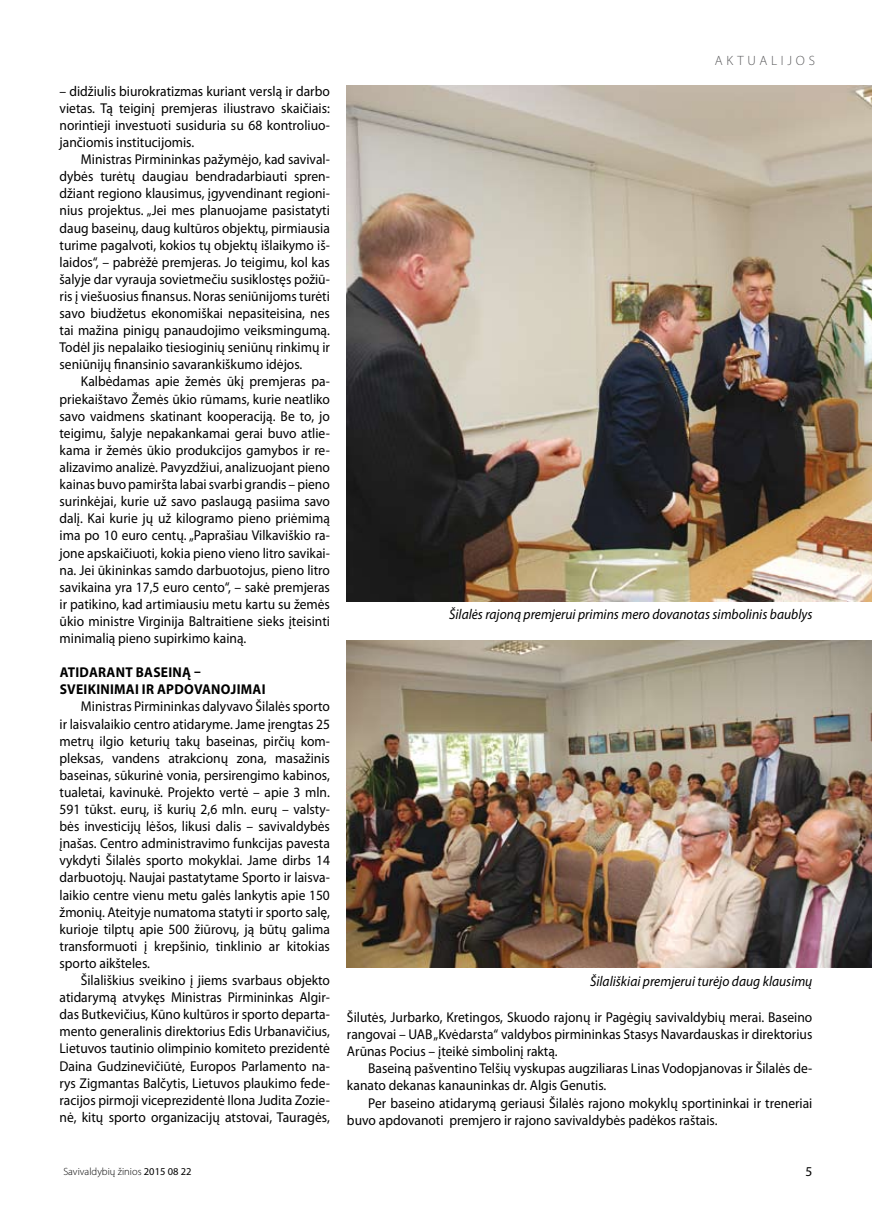
<style>
.page{position:relative;width:872px;height:1212px;background:#fff}
.page>*{position:absolute;margin:0;border:0;box-sizing:border-box;transform-origin:0 0}
.t1{font:14.25px/17.1px "Myriad Pro";color:#000;text-align:justify;scale:.95 1}
.t2{font:italic 14.25px "Myriad Pro";color:#000;scale:.95 1}
.t3{font:700 14.25px/17.1px "Myriad Pro";letter-spacing:.02em;color:#000;scale:.95 1}
.t4{font:300 13.5px "Myriad Pro";letter-spacing:.28em;color:#58585a}
.t5{font:300 10.5px "Myriad Pro";color:#000}
.s1{font-weight:400}
</style>
<div class="page">
<hr style="left:0;top:0;width:1px;height:1212px;background:#dee6d8">
<img style="left:347px;top:640px;width:525px;height:328px">
<img style="left:347px;top:86px;width:525px;height:516px">
<p class="t1" style="left:60px;top:82px;width:286px">– didžiulis biurokratizmas kuriant verslą ir darbo vietas. Tą teiginį premjeras iliustravo skaičiais: norintieji investuoti susiduria su 68 kontroliuo&shy;jančiomis institucijomis.</p>
<p class="t1" style="left:60px;top:151px;width:286px;text-indent:21px">Ministras Pirmininkas pažymėjo, kad savival&shy;dybės turėtų daugiau bendradarbiauti spren&shy;džiant regiono klausimus, įgyvendinant regioni&shy;nius projektus. „Jei mes planuojame pasistatyti daug baseinų, daug kultūros objektų, pirmiausia turime pagalvoti, kokios tų objektų išlaikymo iš&shy;laidos“, – pabrėžė premjeras. Jo teigimu, kol kas šalyje dar vyrauja sovietmečiu susiklostęs požiū&shy;ris į viešuosius finansus. Noras seniūnijoms turėti savo biudžetus ekonomiškai nepasiteisina, nes tai mažina pinigų panaudojimo veiksmingumą.<br>Todėl jis nepalaiko tiesioginių seniūnų rinkimų ir seniūnijų finansinio savarankiškumo idėjos.</p>
<p class="t1" style="left:60px;top:373px;width:286px;text-indent:21px">Kalbėdamas apie žemės ūkį premjeras pa&shy;priekaištavo Žemės ūkio rūmams, kurie neatliko savo vaidmens skatinant kooperaciją. Be to, jo teigimu, šalyje nepakankamai gerai buvo atlie&shy;kama ir žemės ūkio produkcijos gamybos ir re&shy;alizavimo analizė. Pavyzdžiui, analizuojant pieno kainas buvo pamiršta labai svarbi grandis – pieno surinkėjai, kurie už savo paslaugą pasiima savo dalį. Kai kurie jų už kilogramo pieno priėmimą ima po 10 euro centų. „Paprašiau Vilkaviškio ra&shy;jone apskaičiuoti, kokia pieno vieno litro savikai&shy;na. Jei ūkininkas samdo darbuotojus, pieno litro savikaina yra 17,5 euro cento“, – sakė premjeras ir patikino, kad artimiausiu metu kartu su žemės ūkio ministre Virginija Baltraitiene sieks įteisinti minimalią pieno supirkimo kainą.</p>
<p class="t3" style="left:60px;top:663px;width:218px">ATIDARANT BASEINĄ –<br>SVEIKINIMAI IR APDOVANOJIMAI</p>
<p class="t1" style="left:60px;top:698px;width:286px;text-indent:21px">Ministras Pirmininkas dalyvavo Šilalės sporto ir laisvalaikio centro atidaryme. Jame įrengtas 25 metrų ilgio keturių takų baseinas, pirčių kom&shy;pleksas, vandens atrakcionų zona, masažinis baseinas, sūkurinė vonia, persirengimo kabinos, tualetai, kavinukė. Projekto vertė – apie 3 mln.<br>591 tūkst. eurų, iš kurių 2,6 mln. eurų – valsty&shy;bės investicijų lėšos, likusi dalis – savivaldybės įnašas. Centro administravimo funkcijas pavesta vykdyti Šilalės sporto mokyklai. Jame dirbs 14 darbuotojų. Naujai pastatytame Sporto ir laisva&shy;laikio centre vienu metu galės lankytis apie 150 žmonių. Ateityje numatoma statyti ir sporto salę, kurioje tilptų apie 500 žiūrovų, ją būtų galima transformuoti į krepšinio, tinklinio ar kitokias sporto aikšteles.</p>
<p class="t1" style="left:60px;top:971px;width:286px;text-indent:21px">Šilališkius sveikino į jiems svarbaus objekto atidarymą atvykęs Ministras Pirmininkas Algir&shy;das Butkevičius, Kūno kultūros ir sporto departa&shy;mento generalinis direktorius Edis Urbanavičius, Lietuvos tautinio olimpinio komiteto prezidentė Daina Gudzinevičiūtė, Europos Parlamento na&shy;rys Zigmantas Balčytis, Lietuvos plaukimo fede&shy;racijos pirmoji viceprezidentė Ilona Judita Zozie&shy;nė, kitų sporto organizacijų atstovai, Tauragės,</p>
<p class="t5" style="left:63px;top:1165px;width:130px">Savivaldybių žinios <span class="s1">2015 08 22</span></p>
<p class="t4" style="left:715px;top:53px;width:102px">aktual ijos</p>
<p class="t2" style="left:449px;top:605px;width:384px">Šilalės rajoną premjerui primins mero dovanotas simbolinis baublys</p>
<p class="t2" style="left:590px;top:973px;width:235px">Šilališkiai premjerui turėjo daug klausimų</p>
<p class="t1" style="left:347px;top:1008px;width:491px">Šilutės, Jurbarko, Kretingos, Skuodo rajonų ir Pagėgių savivaldybių merai. Baseino rangovai – UAB „Kvėdarsta“ valdybos pirmininkas Stasys Navardauskas ir direktorius Arūnas Pocius – įteikė simbolinį raktą.</p>
<p class="t1" style="left:347px;top:1060px;width:491px;text-indent:21px">Baseiną pašventino Telšių vyskupas augziliaras Linas Vodopjanovas ir Šilalės de&shy;kanato dekanas kanauninkas dr. Algis Genutis.</p>
<p class="t1" style="left:347px;top:1094px;width:491px;text-indent:21px">Per baseino atidarymą geriausi Šilalės rajono mokyklų sportininkai ir treneriai buvo apdovanoti premjero ir rajono savivaldybės padėkos raštais.</p>
</div>
